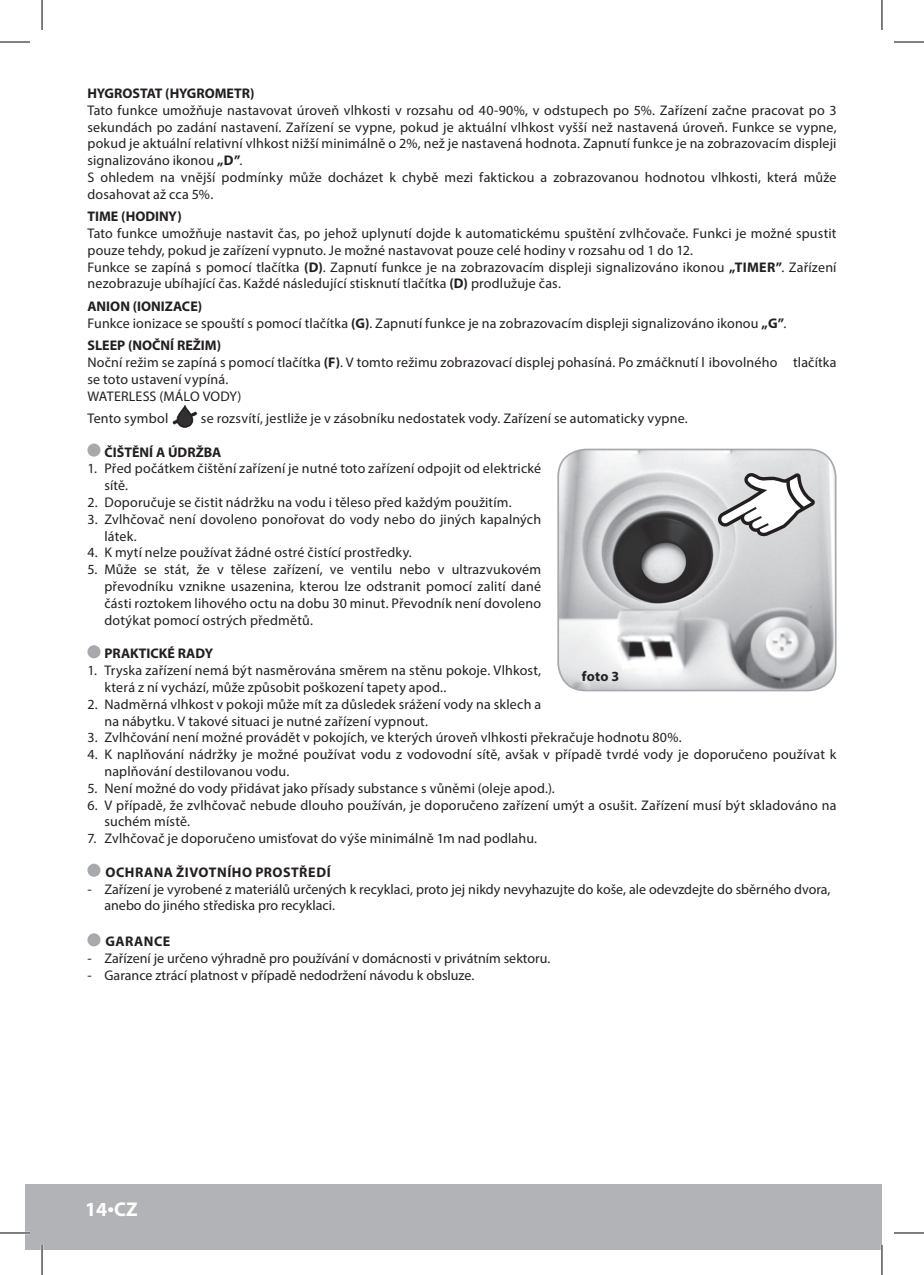
<style>
.page{position:relative;width:924px;height:1275px;background:#fff}
.page>*{position:absolute;margin:0;border:0;box-sizing:border-box;transform-origin:0 0}
.t1{font:700 20px "Myriad Pro";color:#fffefc}
.t2{font:14px/16.8px "Myriad Pro";letter-spacing:.01em;color:#231f20}
.t3{font:700 14px "Myriad Pro";color:#231f20}
.t4{font:700 14px "Myriad Pro";letter-spacing:.035em;color:#231f20}
.s1{font-weight:700}
.s2{font-weight:400;font-size:24px;color:#fff}
</style>
<div class="page">
<div style="left:25px;top:1184px;width:856px;height:66px;background:#b2b3b7"></div>
<img style="left:172px;top:405px;width:26px;height:23px">
<div style="left:87px;top:443px;width:13px;height:13px;background:#a8a9ad;border-radius:50%"></div>
<div style="left:87px;top:645px;width:13px;height:13px;background:#a8a9ad;border-radius:50%"></div>
<div style="left:87px;top:863px;width:13px;height:13px;background:#a8a9ad;border-radius:50%"></div>
<div style="left:87px;top:933px;width:13px;height:13px;background:#a8a9ad;border-radius:50%"></div>
<img style="left:560px;top:451px;width:275px;height:239px">
<div style="left:557px;top:448px;width:279px;height:243px;border:2px solid #a8a9ad;border-radius:27px"></div>
<svg style="left:716px;top:473px;width:98px;height:64px"></svg>
<hr style="left:0;top:1231px;width:30px;height:3px;background:#fff">
<hr style="left:41px;top:1245px;width:2px;height:30px;background:#fff">
<hr style="left:880px;top:1245px;width:2px;height:30px;background:#fff">
<hr style="left:0;top:42px;width:30px;height:1px;background:#000">
<hr style="left:893px;top:42px;width:30px;height:1px;background:#000">
<hr style="left:0;top:1232px;width:30px;height:1px;background:#000">
<hr style="left:893px;top:1232px;width:30px;height:1px;background:#000">
<hr style="left:42px;top:0;width:1px;height:30px;background:#000">
<hr style="left:42px;top:1245px;width:1px;height:30px;background:#000">
<hr style="left:881px;top:0;width:1px;height:30px;background:#000">
<hr style="left:881px;top:1245px;width:1px;height:30px;background:#000">
<p class="t3" style="left:87px;top:84px;width:168px">HYGROSTAT (HYGROMETR)</p>
<p class="t2" style="left:87px;top:101px;width:750px">Tato funkce umožňuje nastavovat úroveň vlhkosti v rozsahu od 40-90%, v odstupech po 5%. Zařízení začne pracovat po 3 sekundách po zadání nastavení. Zařízení se vypne, pokud je aktuální vlhkost vyšší než nastavená úroveň. Funkce se vypne, pokud je aktuální relativní vlhkost nižší minimálně o 2%, než je nastavená hodnota. Zapnutí funkce je na zobrazovacím displeji signalizováno ikonou <span class="s1">„D”</span>.<br>S ohledem na vnější podmínky může docházet k chybě mezi faktickou a zobrazovanou hodnotou vlhkosti, která může dosahovat až cca 5%.</p>
<p class="t3" style="left:87px;top:207px;width:96px">TIME (HODINY)</p>
<p class="t2" style="left:87px;top:225px;width:750px">Tato funkce umožňuje nastavit čas, po jehož uplynutí dojde k automatickému spuštění zvlhčovače. Funkci je možné spustit pouze tehdy, pokud je zařízení vypnuto. Je možné nastavovat pouze celé hodiny v rozsahu od 1 do 12.<br>Funkce se zapíná s pomocí tlačítka <span class="s1">(D)</span>. Zapnutí funkce je na zobrazovacím displeji signalizováno ikonou <span class="s1">„TIMER”</span>. Zařízení nezobrazuje ubíhající čas. Každé následující stisknutí tlačítka <span class="s1">(D)</span> prodlužuje čas.</p>
<p class="t2" style="left:87px;top:297px;width:700px"><span class="s1">ANION (IONIZACE)<br></span>Funkce ionizace se spouští s pomocí tlačítka <span class="s1">(G)</span>. Zapnutí funkce je na zobrazovacím displeji signalizováno ikonou <span class="s1">„G”</span>.</p>
<p class="t2" style="left:87px;top:337px;width:750px"><span class="s1">SLEEP (NOČNÍ REŽIM)<br></span>Noční režim se zapíná s pomocí tlačítka <span class="s1">(F)</span>. V tomto režimu zobrazovací displej pohasíná. Po zmáčknutí l ibovolného tlačítka se toto ustavení vypíná.<br>WATERLESS (MÁLO VODY)</p>
<p class="t2" style="left:87px;top:410px;width:82px">Tento symbol</p>
<p class="t2" style="left:201px;top:410px;width:488px">se rozsvítí, jestliže je v zásobníku nedostatek vody. Zařízení se automaticky vypne.</p>
<p class="t3" style="left:104px;top:443px;width:118px">ČIŠTĚNÍ A ÚDRŽBA</p>
<p class="t2" style="left:104px;top:460px;width:438px;text-indent:-17px">1. Před počátkem čištění zařízení je nutné toto zařízení odpojit od elektrické sítě.</p>
<p class="t2" style="left:87px;top:494px;width:425px">2. Doporučuje se čistit nádržku na vodu i těleso před každým použitím.</p>
<p class="t2" style="left:104px;top:510px;width:438px;text-indent:-17px">3. Zvlhčovač není dovoleno ponořovat do vody nebo do jiných kapalných látek.</p>
<p class="t2" style="left:87px;top:544px;width:326px">4. K mytí nelze používat žádné ostré čistící prostředky.</p>
<p class="t2" style="left:104px;top:561px;width:438px;text-align:justify;text-indent:-17px">5. Může se stát, že v tělese zařízení, ve ventilu nebo v ultrazvukovém převodníku vznikne usazenina, kterou lze odstranit pomocí zalití dané části roztokem lihového octu na dobu 30 minut. Převodník není dovoleno dotýkat pomocí ostrých předmětů.</p>
<p class="t3" style="left:104px;top:644px;width:110px">PRAKTICKÉ RADY</p>
<p class="t2" style="left:104px;top:662px;width:438px;text-indent:-17px">1. Tryska zařízení nemá být nasměrována směrem na stěnu pokoje. Vlhkost, která z ní vychází, může způsobit poškození tapety apod..</p>
<p class="t2" style="left:104px;top:695px;width:438px;text-indent:-17px">2. Nadměrná vlhkost v pokoji může mít za důsledek srážení vody na sklech a na nábytku. V takové situaci je nutné zařízení vypnout.</p>
<p class="t2" style="left:87px;top:729px;width:595px">3. Zvlhčování není možné provádět v pokojích, ve kterých úroveň vlhkosti překračuje hodnotu 80%.</p>
<p class="t2" style="left:104px;top:746px;width:733px;text-indent:-17px">4. K naplňování nádržky je možné používat vodu z vodovodní sítě, avšak v případě tvrdé vody je doporučeno používat k naplňování destilovanou vodu.</p>
<p class="t2" style="left:87px;top:779px;width:468px">5. Není možné do vody přidávat jako přísady substance s vůněmi (oleje apod.).</p>
<p class="t2" style="left:104px;top:796px;width:733px;text-indent:-17px">6. V případě, že zvlhčovač nebude dlouho používán, je doporučeno zařízení umýt a osušit. Zařízení musí být skladováno na suchém místě.</p>
<p class="t2" style="left:87px;top:830px;width:451px">7. Zvlhčovač je doporučeno umisťovat do výše minimálně 1m nad podlahu.</p>
<p class="t4" style="left:105px;top:863px;width:226px">OCHRANA ŽIVOTNÍHO PROSTŘEDÍ</p>
<p class="t2" style="left:104px;top:880px;width:727px;text-indent:-17px">- Zařízení je vyrobené z materiálů určených k recyklaci, proto jej nikdy nevyhazujte do koše, ale odevzdejte do sběrného dvora, anebo do jiného střediska pro recyklaci.</p>
<p class="t4" style="left:105px;top:932px;width:66px">GARANCE</p>
<p class="t2" style="left:87px;top:950px;width:464px">- Zařízení je určeno výhradně pro používání v domácnosti v privátním sektoru.</p>
<p class="t2" style="left:87px;top:966px;width:388px">- Garance ztrácí platnost v případě nedodržení návodu k obsluze.</p>
<p class="t3" style="left:581px;top:667px;width:39px">foto 3</p>
<h1 class="t1" style="left:85px;top:1196px;width:54px">14<span class="s2">•</span>CZ</h1>
</div>
